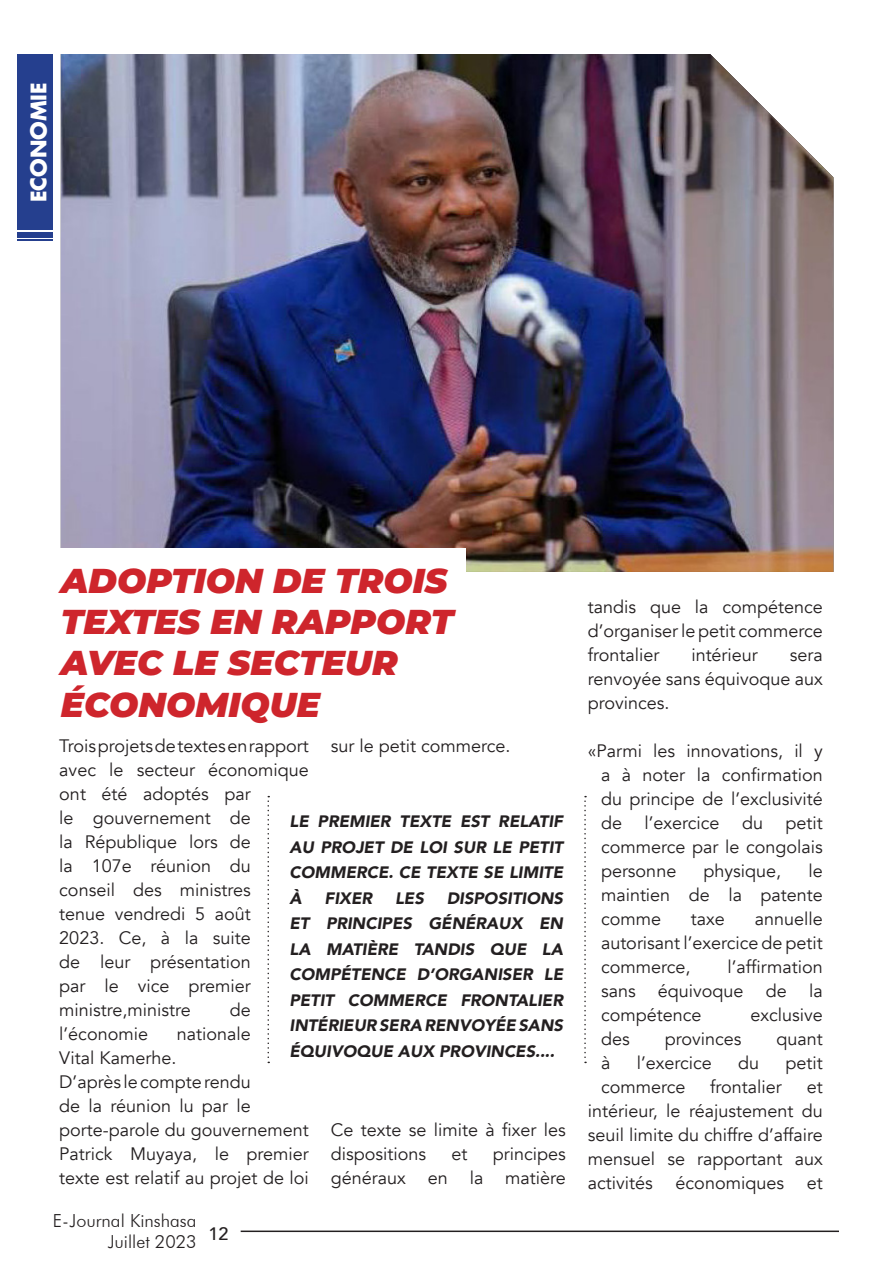
<style>
.page{position:relative;width:893px;height:1263px;background:#fff}
.page>*{position:absolute;margin:0;border:0;box-sizing:border-box;transform-origin:0 0}
.t1{font:italic 900 34.5px/41.4px "Montserrat";color:#ce252c}
.t2{font:700 21px "Futura LT";color:#fff}
.t3{font:18px/24px "Avenir";color:#231f20;text-align:justify}
.t4{font:300 18px/21.6px "Futura BT";color:#231f20;text-align:right}
.t5{font:500 18px "Avenir";color:#231f20}
.t6{font:italic 900 16.5px/25.5px "Avenir";color:#231f20;text-align:justify}
</style>
<div class="page">
<img style="left:61px;top:54px;width:772px;height:518px">
<div style="left:18px;top:54px;width:35px;height:176px;background:#253f8e"></div>
<hr style="left:18px;top:239px;width:35px;height:1px;background:#253f8e">
<hr style="left:18px;top:234px;width:35px;height:3px;background:#253f8e">
<hr style="left:18px;top:232px;width:35px;height:1px;background:#253f8e">
<svg style="left:267px;top:796px;width:2px;height:267px"></svg>
<svg style="left:584px;top:796px;width:2px;height:267px"></svg>
<div style="left:45px;top:549px;width:421px;height:51px;background:#fff"></div>
<hr style="left:241px;top:1230px;width:598px;height:2px;background:#231f20">
<p class="t2" style="left:25px;top:202px;width:122px;rotate:-90deg">ECONOMIE</p>
<p class="t1" style="left:61px;top:557px;width:394px">ADOPTION DE TROIS<br>TEXTES EN RAPPORT<br>AVEC LE SECTEUR<br>ÉCONOMIQUE</p>
<p class="t3" style="left:59px;top:734px;width:251px;text-align:left">Trois projets de textes en rapport avec le secteur économique ont été adoptés par<br>le gouvernement de<br>la République lors de<br>la 107e réunion du conseil des ministres<br>tenue vendredi 5 août<br>2023. Ce, à la suite<br>de leur présentation<br>par le vice premier ministre,ministre</p>
<p class="t3" style="left:331px;top:734px;width:181px">sur le petit commerce.</p>
<p class="t6" style="left:289px;top:808px;width:275px">LE PREMIER TEXTE EST RELATIF AU PROJET DE LOI SUR LE PETIT COMMERCE. CE TEXTE SE LIMITE À</p>
<p class="t6" style="left:289px;top:885px;width:275px;text-indent:157px">DISPOSITIONS ET PRINCIPES GÉNÉRAUX EN LA MATIÈRE TANDIS QUE LA COMPÉTENCE D’ORGANISER LE PETIT COMMERCE FRONTALIER INTÉRIEUR SERA RENVOYÉE SANS ÉQUIVOQUE AUX PROVINCES....</p>
<p class="t6" style="left:325px;top:885px;width:49px">FIXER</p>
<p class="t6" style="left:395px;top:885px;width:30px">LES</p>
<p class="t3" style="left:230px;top:998px;width:23px">de</p>
<p class="t3" style="left:59px;top:1022px;width:90px">l’économie</p>
<p class="t3" style="left:177px;top:1022px;width:75px">nationale</p>
<p class="t3" style="left:59px;top:1046px;width:119px">Vital Kamerhe.</p>
<p class="t3" style="left:59px;top:1070px;width:251px;text-align:left">D’après le compte rendu<br>de la réunion lu par le porte-parole du gouvernement<br>Patrick Muyaya, le premier texte est relatif au projet de loi</p>
<p class="t3" style="left:331px;top:1118px;width:236px">Ce texte se limite à fixer les dispositions</p>
<p class="t3" style="left:331px;top:1142px;width:236px;text-align:right">principes<br>généraux en la matière</p>
<p class="t3" style="left:452px;top:1142px;width:17px">et</p>
<p class="t4" style="left:53px;top:1209px;width:145px">E-Journal Kinshasa<br>Juillet 2023</p>
<p class="t5" style="left:209px;top:1218px;width:22px">12</p>
<p class="t3" style="left:588px;top:595px;width:236px">tandis que la compétence d’organiser le petit commerce frontalier</p>
<p class="t3" style="left:691px;top:643px;width:68px">intérieur</p>
<p class="t3" style="left:588px;top:643px;width:236px;text-indent:202px">sera renvoyée sans équivoque aux provinces.</p>
<p class="t3" style="left:601px;top:739px;width:223px;text-indent:-13px">«Parmi les innovations, il y a à noter la confirmation du principe de l’exclusivité de</p>
<p class="t3" style="left:644px;top:811px;width:77px">l’exercice</p>
<p class="t3" style="left:742px;top:811px;width:23px">du</p>
<p class="t3" style="left:601px;top:811px;width:223px;text-indent:185px">petit commerce par le congolais personne</p>
<p class="t3" style="left:601px;top:859px;width:223px;text-indent:207px">le maintien de la patente comme</p>
<p class="t3" style="left:704px;top:859px;width:79px">physique,</p>
<p class="t3" style="left:601px;top:907px;width:223px;text-indent:154px">annuelle autorisant l’exercice de petit commerce,</p>
<p class="t3" style="left:691px;top:907px;width:36px">taxe</p>
<p class="t3" style="left:601px;top:955px;width:223px;text-indent:127px">l’affirmation sans équivoque de la compétence</p>
<p class="t3" style="left:750px;top:1003px;width:74px">exclusive</p>
<p class="t3" style="left:601px;top:1027px;width:30px">des</p>
<p class="t3" style="left:665px;top:1027px;width:78px">provinces</p>
<p class="t3" style="left:776px;top:1027px;width:48px">quant</p>
<p class="t3" style="left:601px;top:1051px;width:11px">à</p>
<p class="t3" style="left:637px;top:1051px;width:77px">l’exercice</p>
<p class="t3" style="left:738px;top:1051px;width:23px">du</p>
<p class="t3" style="left:785px;top:1051px;width:39px">petit</p>
<p class="t3" style="left:601px;top:1075px;width:86px">commerce</p>
<p class="t3" style="left:710px;top:1075px;width:73px">frontalier</p>
<p class="t3" style="left:588px;top:1075px;width:236px;text-indent:219px">et intérieur, le réajustement du seuil limite du chiffre d’affaire mensuel se rapportant aux activités</p>
<p class="t3" style="left:676px;top:1171px;width:110px">économiques</p>
<p class="t3" style="left:807px;top:1171px;width:17px">et</p>
</div>
